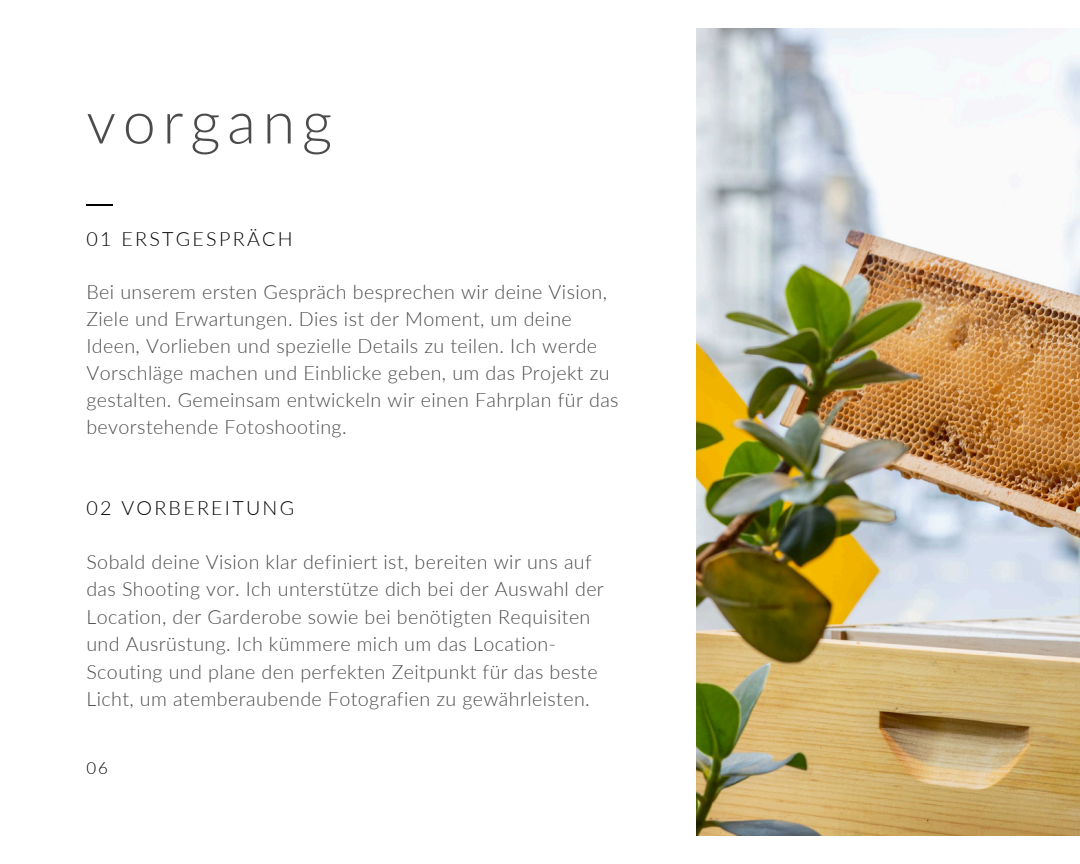
<style>
.page{position:relative;width:1080px;height:864px;background:#fff}
.page>*{position:absolute;margin:0;border:0;box-sizing:border-box;transform-origin:0 0}
.t1{font:300 59.1px "Lato";letter-spacing:.115em;color:#4b4b4b}
.t2{font:300 19.65px/27px "Lato";letter-spacing:.02em;color:#4b4b4b}
.t3{font:300 19.65px "Lato";letter-spacing:.115em;color:#000}
.t4{font:300 16.8px "Lato";color:#000}
</style>
<div class="page">
<img style="left:696px;top:29px;width:384px;height:806px">
<svg style="left:86px;top:204px;width:27px;height:1px"></svg>
<p class="t1" style="left:86px;top:85px;width:247px">vorgang</p>
<p class="t3" style="left:86px;top:227px;width:208px">01 ERSTGESPRÄCH</p>
<h2 class="t2" style="left:86px;top:278px;width:534px">Bei unserem ersten Gespräch besprechen wir deine Vision, Ziele und Erwartungen. Dies ist der Moment, um deine Ideen, Vorlieben und spezielle Details zu teilen. Ich werde Vorschläge machen und Einblicke geben, um das Projekt zu gestalten. Gemeinsam entwickeln wir einen Fahrplan für das bevorstehende Fotoshooting.</h2>
<p class="t3" style="left:86px;top:496px;width:209px">02 VORBEREITUNG</p>
<h2 class="t2" style="left:86px;top:548px;width:519px;line-height:27.5px">Sobald deine Vision klar definiert ist, bereiten wir uns auf das Shooting vor. Ich unterstütze dich bei der Auswahl der Location, der Garderobe sowie bei benötigten Requisiten und Ausrüstung. Ich kümmere mich um das Location-Scouting und plane den perfekten Zeitpunkt für das beste Licht, um atemberaubende Fotografien zu gewährleisten.</h2>
<p class="t4" style="left:86px;top:758px;width:23px">06</p>
</div>
